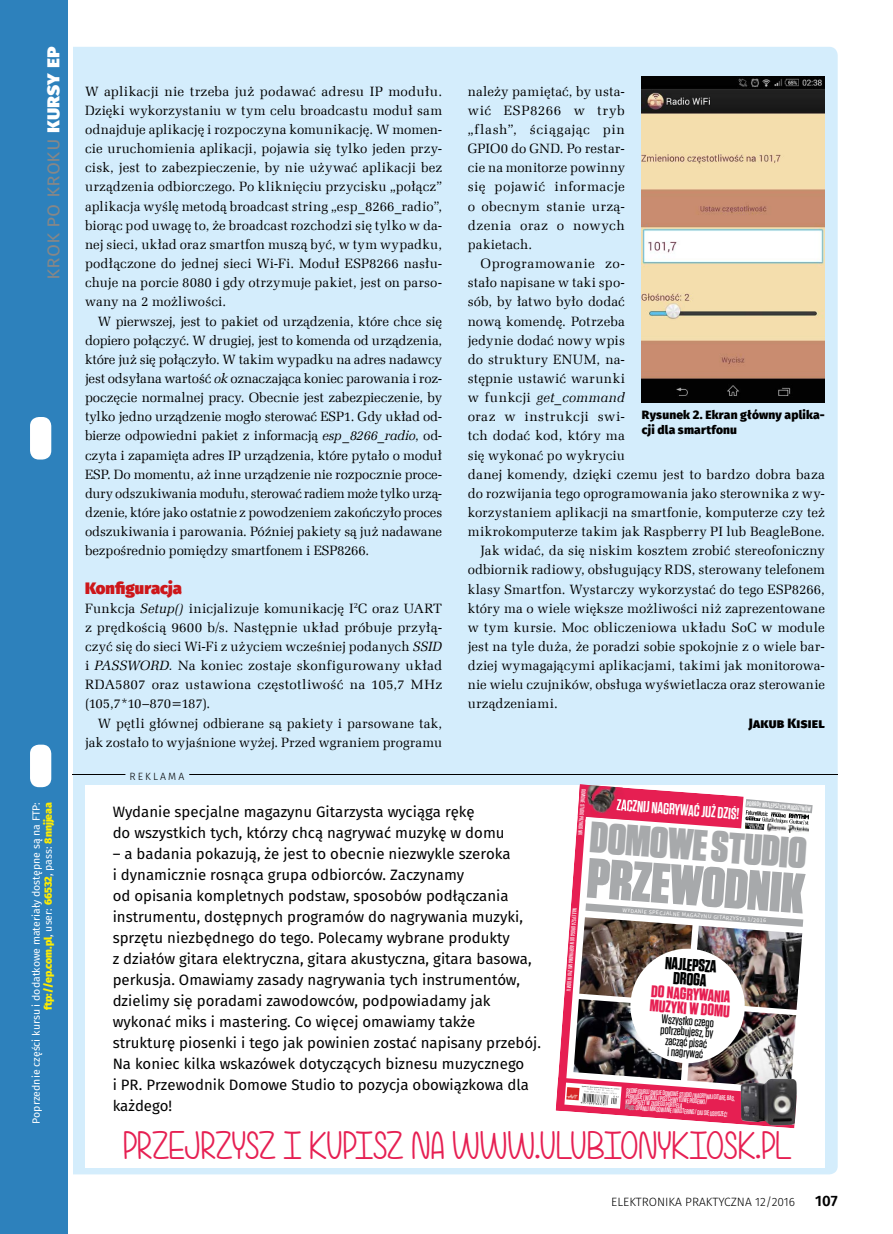
<style>
.page{position:relative;width:893px;height:1234px;background:#fff}
.page>*{position:absolute;margin:0;border:0;box-sizing:border-box;transform-origin:0 0}
.t1{font:900 56.55px "Tungsten";color:#a7a9ab}
.t2{font:900 43.8px "Tungsten";color:#a7a9ab}
.t3{font:39.9px "Are You Freakin Serious";letter-spacing:-.005em;color:#e61f52}
.t4{font:21px "Fira Sans";color:#878787}
.t5{font:700 17.4px/14.1px "Tungsten";color:#010202;text-align:center}
.t6{font:700 16.8px/14.4px "Tungsten";color:#e61f52}
.t7{font:900 16.5px "Fira Sans";color:#cd171a}
.t8{font:600 15.9px "Tungsten";color:#fff}
.t9{font:15px/21px "Fira Sans";color:#000}
.t10{font:600 15px "Fira Sans";color:#000}
.t11{font:13.5px/19.2px "Zapf Ellipt EU";letter-spacing:.01em;color:#000;text-align:justify}
.t12{font:13.5px "Zapf Ellipt EU";letter-spacing:.035em;color:#000}
.t13{font:italic 13.5px "Zapf Ellipt EU";letter-spacing:.015em;color:#000}
.t14{font:13.5px "Zapf Ellipt EU";letter-spacing:.04em;color:#000}
.t15{font:800 13.5px "Fira Sans";letter-spacing:.015em;color:#000}
.t16{font:500 12.6px/10.5px "Tungsten";color:#010202;text-align:center}
.t17{font:800 12px/15px "Fira Sans";letter-spacing:.015em;color:#000}
.t18{font:300 12px "Fira Sans";color:#000}
.t19{font:10.5px/12px "Fira Sans";color:#fff;text-align:right}
.t20{font:300 10.5px "Fira Sans";letter-spacing:.2em;color:#000}
.t21{font:500 6.9px/5.6px "Tungsten";color:#fff}
.t22{font:6.45px "Big Noodle Titling";color:#fff}
.t23{font:500 5.85px "Tungsten";color:#fff}
.t24{font:5.7px "Source Sans Pro";color:#fff}
.s1{font-weight:800;color:#fff}
.s2{font-weight:800;color:#ffed00}
.s3{font-style:italic}
.s4{font-style:normal}
.s5{font-weight:600;color:#a7a9ab}
</style>
<div class="page">
<div style="left:0;top:47px;width:838px;height:1127px;background:#d4edfc;border-radius:9px"></div>
<div style="left:0;top:0;width:68px;height:1233px;background:#2d81bc"></div>
<div style="left:30px;top:417px;width:21px;height:42px;background:#fff;border-radius:9px"></div>
<div style="left:30px;top:744px;width:21px;height:43px;background:#fff;border-radius:9px"></div>
<hr style="left:68px;top:0;width:4px;height:1233px;background:#fff">
<img style="left:642px;top:77px;width:183px;height:325px">
<hr style="left:72px;top:774px;width:766px;height:1px;background:#000">
<div style="left:125px;top:765px;width:64px;height:19px;background:#d4edfc;border-radius:7px"></div>
<div style="left:85px;top:785px;width:740px;height:382px;background:#fff"></div>
<svg style="left:556px;top:784px;width:257px;height:343px"></svg>
<h3 class="t4" style="left:37px;top:280px;width:234px;rotate:-90deg">krok po kroku <span class="s1">KURSY EP</span></h3>
<p class="t19" style="left:30px;top:1123px;width:323px;rotate:-90deg">Poprzednie części kursu i dodatkowe materiały dostępne są na FTP: <span class="s2">ftp://ep.com.pl</span>, user: <span class="s2">66532</span>, pass: <span class="s2">8nnjjeaa</span></p>
<p class="t11" style="left:85px;top:82px;width:359px">W aplikacji nie trzeba już podawać adresu IP modułu.<br>Dzięki wykorzystaniu w tym celu broadcastu moduł sam odnajduje aplikację i rozpoczyna komunikację. W momen&shy;cie uruchomienia aplikacji, pojawia się tylko jeden przy&shy;cisk, jest to zabezpieczenie, by nie używać aplikacji bez urządzenia odbiorczego. Po kliknięciu przycisku „połącz” aplikacja wyślę metodą broadcast string „esp_8266_radio”, biorąc pod uwagę to, że broadcast rozchodzi się tylko w da&shy;nej sieci, układ oraz smartfon muszą być, w tym wypadku, podłączone do jednej sieci Wi-Fi. Moduł ESP8266 nasłu&shy;chuje na porcie 8080 i gdy otrzymuje pakiet, jest on parso&shy;wany na 2 możliwości.</p>
<p class="t11" style="left:85px;top:311px;width:359px;text-indent:13px">W pierwszej, jest to pakiet od urządzenia, które chce się dopiero połączyć. W drugiej, jest to komenda od urządzenia, które już się połączyło. W takim wypadku na adres nadawcy jest odsyłana wartość <span class="s3">ok</span> oznaczająca koniec parowania i roz&shy;poczęcie normalnej pracy. Obecnie jest zabezpieczenie, by tylko jedno urządzenie mogło sterować ESP1. Gdy układ od&shy;bierze odpowiedni pakiet z informacją <span class="s3">esp_8266_radio</span>, od&shy;czyta i zapamięta adres IP urządzenia, które pytało o moduł ESP. Do momentu, aż inne urządzenie nie rozpocznie proce&shy;dury odszukiwania modułu, sterować radiem może tylko urzą&shy;dzenie, które jako ostatnie z powodzeniem zakończyło proces odszukiwania i parowania. Później pakiety są już nadawane bezpośrednio pomiędzy smartfonem i ESP8266.</p>
<p class="t7" style="left:85px;top:572px;width:98px">Konfiguracja</p>
<p class="t11" style="left:85px;top:598px;width:359px">Funkcja <span class="s3">Setup()</span> inicjalizuje komunikację I<sup>2</sup>C oraz UART z prędkością 9600 b/s. Następnie układ próbuje przyłą&shy;czyć się do sieci Wi-Fi z użyciem wcześniej podanych <span class="s3">SSID </span>i <span class="s3">PASSWORD.</span> Na koniec zostaje skonfigurowany układ RDA5807 oraz ustawiona częstotliwość na 105,7 MHz (105,7*10–870=187).</p>
<p class="t11" style="left:85px;top:713px;width:359px;text-align:right">W pętli głównej odbierane są pakiety i parsowane tak, jak zostało to wyjaśnione wyżej. Przed wgraniem programu</p>
<p class="t11" style="left:468px;top:82px;width:159px">należy pamiętać, by usta&shy;wić ESP8266 w tryb „flash”, ściągając pin GPIO0 do GND. Po restar&shy;cie na monitorze powinny się pojawić informacje o obecnym stanie urzą&shy;dzenia oraz o nowych pakietach.</p>
<p class="t12" style="left:480px;top:255px;width:146px">Oprogramowanie zo-</p>
<p class="t11" style="left:468px;top:273px;width:159px">stało napisane w taki spo-</p>
<p class="t11" style="left:468px;top:292px;width:159px">sób, by łatwo było dodać</p>
<p class="t11" style="left:468px;top:311px;width:159px">nową komendę. Potrzeba</p>
<p class="t11" style="left:468px;top:330px;width:159px">jedynie dodać nowy wpis</p>
<p class="t12" style="left:468px;top:351px;width:159px">do struktury ENUM, na-</p>
<p class="t11" style="left:468px;top:369px;width:159px">stępnie ustawić warunki</p>
<p class="t13" style="left:468px;top:389px;width:159px"><span class="s4">w funkcji</span> get_command</p>
<p class="t14" style="left:468px;top:408px;width:159px">oraz w instrukcji swi-</p>
<p class="t11" style="left:468px;top:426px;width:159px">tch dodać kod, który ma</p>
<p class="t11" style="left:468px;top:445px;width:159px">się wykonać po wykryciu</p>
<p class="t11" style="left:468px;top:464px;width:359px">danej komendy, dzięki czemu jest to bardzo dobra baza</p>
<p class="t11" style="left:468px;top:484px;width:359px">do rozwijania tego oprogramowania jako sterownika z wy-</p>
<p class="t11" style="left:468px;top:503px;width:359px">korzystaniem aplikacji na smartfonie, komputerze czy też</p>
<p class="t11" style="left:468px;top:522px;width:359px">mikrokomputerze takim jak Raspberry PI lub BeagleBone.</p>
<p class="t11" style="left:480px;top:541px;width:346px">Jak widać, da się niskim kosztem zrobić stereofoniczny</p>
<p class="t11" style="left:468px;top:560px;width:359px">odbiornik radiowy, obsługujący RDS, sterowany telefonem</p>
<p class="t11" style="left:468px;top:579px;width:359px">klasy Smartfon. Wystarczy wykorzystać do tego ESP8266,</p>
<p class="t11" style="left:468px;top:598px;width:359px">który ma o wiele większe możliwości niż zaprezentowane</p>
<p class="t11" style="left:468px;top:617px;width:359px">w tym kursie. Moc obliczeniowa układu SoC w module</p>
<p class="t11" style="left:468px;top:637px;width:359px">jest na tyle duża, że poradzi sobie spokojnie z o wiele bar-</p>
<p class="t11" style="left:468px;top:656px;width:359px">dziej wymagającymi aplikacjami, takimi jak monitorowa-</p>
<p class="t11" style="left:468px;top:675px;width:359px">nie wielu czujników, obsługa wyświetlacza oraz sterowanie</p>
<p class="t11" style="left:468px;top:694px;width:91px">urządzeniami.</p>
<p class="t15" style="left:748px;top:710px;width:78px">JAKUB KISIEL</p>
<p class="t17" style="left:642px;top:406px;width:184px">Rysunek 2. Ekran główny aplika&shy;cji dla smartfonu</p>
<p class="t20" style="left:129px;top:769px;width:56px">REKLAMA</p>
<p class="t9" style="left:113px;top:800px;width:393px">Wydanie specjalne magazynu Gitarzysta wyciąga rękę<br>do wszystkich tych, którzy chcą nagrywać muzykę w domu</p>
<p class="t9" style="left:113px;top:842px;width:430px">– a badania pokazują, że jest to obecnie niezwykle szeroka<br>i dynamicznie rosnąca grupa odbiorców. Zaczynamy<br>od opisania kompletnych podstaw, sposobów podłączania instrumentu, dostępnych programów do nagrywania muzyki, sprzętu niezbędnego do tego. Polecamy wybrane produkty<br>z działów gitara elektryczna, gitara akustyczna, gitara basowa, perkusja. Omawiamy zasady nagrywania tych instrumentów, dzielimy się poradami zawodowców, podpowiadamy jak wykonać miks i mastering. Co więcej omawiamy także strukturę piosenki i tego jak powinien zostać napisany przebój.<br>Na koniec kilka wskazówek dotyczących biznesu muzycznego<br>i PR. Przewodnik Domowe Studio to pozycja obowiązkowa dla każdego!</p>
<p class="t23" style="left:587px;top:788px;width:48px;rotate:94deg">DOMOWE STUDIO PRZWODNIK</p>
<p class="t8" style="left:617px;top:796px;width:125px;rotate:4deg">ZACZNIJ NAGRYWAĆ JUŻ DZIŚ!</p>
<p class="t22" style="left:747px;top:799px;width:66px;rotate:5deg">PORADY NAJLEPSZYCH MAGAZYNÓW</p>
<h2 class="t2" style="left:592px;top:812px;width:218px;rotate:4deg">DOMOWE STUDIO</h2>
<h1 class="t1" style="left:589px;top:845px;width:218px;rotate:4deg">PRZEWODNIK</h1>
<p class="t23" style="left:578px;top:907px;width:85px;rotate:94deg">NAJLEPSZA DROGA DO NAGRYWANIA MUZYKI W DOMU</p>
<p class="t24" style="left:623px;top:906px;width:145px;rotate:4deg">WYDANIE SPECJALNE MAGAZYNU GITARZYSTA 1/2016</p>
<p class="t5" style="left:665px;top:956px;width:53px;rotate:4deg">NAJLEPSZA<br>DROGA</p>
<p class="t6" style="left:651px;top:984px;width:81px;rotate:4deg">DO NAGRYWANIA<br>MUZYKI W DOMU</p>
<p class="t16" style="left:662px;top:1013px;width:54px;rotate:4deg">Wszystko czego potrzebujesz, by zacząć pisać<br>i nagrywać</p>
<p class="t21" style="left:626px;top:1087px;width:110px;rotate:4deg">SKONFIGURUJ SWOJE DOMOWE STUDIO / NAGRYWAJ GITARĘ, BAS, PERKUSJĘ I WOKAL / PISZ CHWYTLIWE PIOSENKI /<br>KUP SPRZĘT W ZASIĘGU PORTFELA<br><span class="s5">PLUS:</span> OPANUJ MIKSOWANIE I MASTERING / DAJ SIĘ USŁYSZEĆ!</p>
<h3 class="t3" style="left:123px;top:1122px;width:669px">PRZEJRZYSZ I KUPISZ NA WWW.ULUBIONYKIOSK.PL</h3>
<p class="t18" style="left:611px;top:1193px;width:185px">ELEKTRONIKA PRAKTYCZNA 12/2016</p>
<p class="t10" style="left:815px;top:1188px;width:24px">107</p>
</div>
